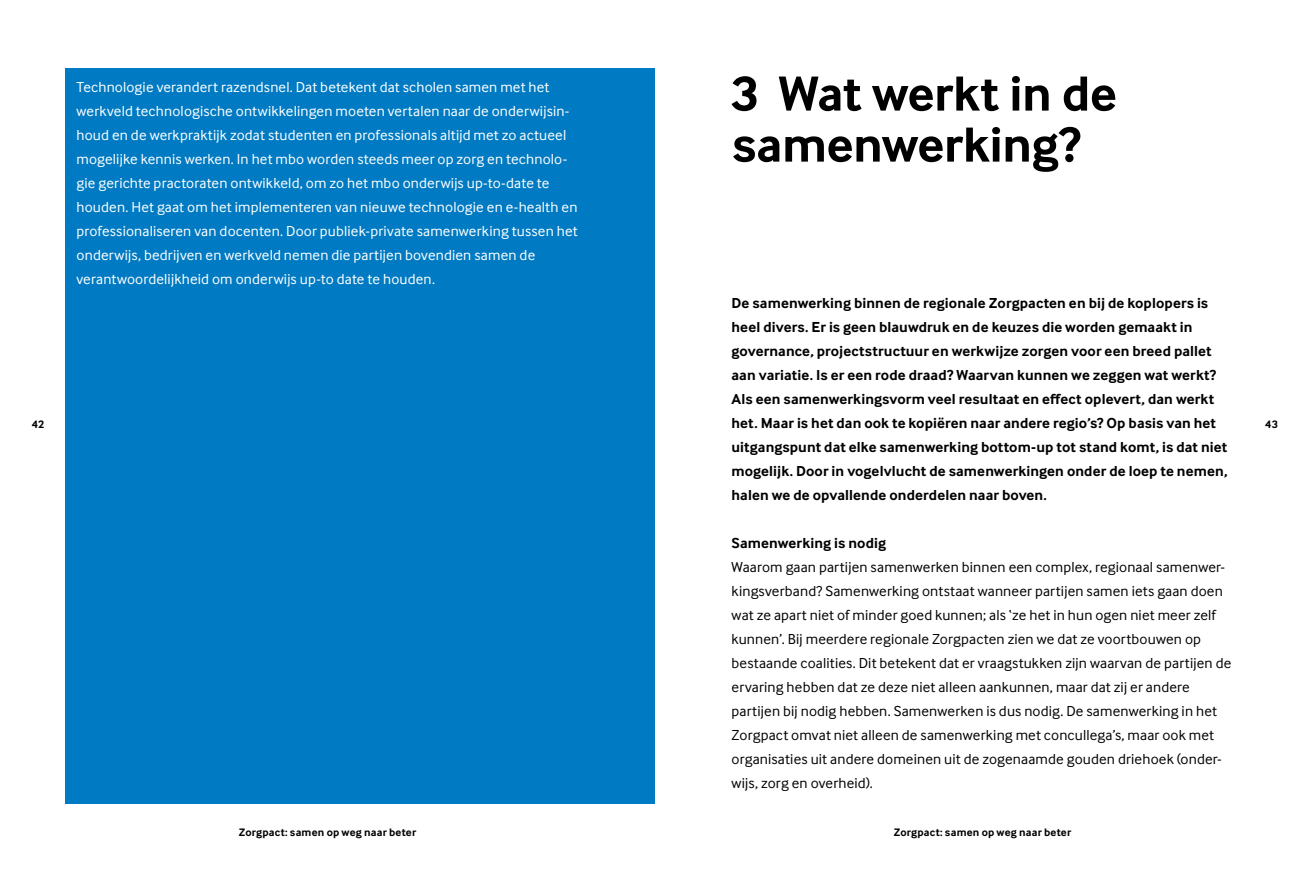
<style>
.page{position:relative;width:1310px;height:872px;background:#fff}
.page>*{position:absolute;margin:0;border:0;box-sizing:border-box;transform-origin:0 0}
.t1{font:700 51px/51px "Inter Face";letter-spacing:-.005em;color:#000}
.t2{font:15px/24px "Inter Face";letter-spacing:.01em;color:#000}
.t3{font:15px/24px "Inter Face";letter-spacing:.01em;color:#fff}
.t4{font:700 15px/24px "Inter Face";letter-spacing:.005em;color:#000}
.t5{font:700 11.25px "Inter Face";letter-spacing:.015em;color:#000}
</style>
<div class="page">
<div style="left:66px;top:68px;width:589px;height:736px;background:#007bc3"></div>
<p class="t3" style="left:77px;top:75px;width:502px">Technologie verandert razendsnel. Dat betekent dat scholen samen met het werkveld technologische ontwikkelingen moeten vertalen naar de onderwijsin&shy;houd en de werkpraktijk zodat studenten en professionals altijd met zo actueel mogelijke kennis werken. In het mbo worden steeds meer op zorg en technolo&shy;gie gerichte practoraten ontwikkeld, om zo het mbo onderwijs up-to-date te houden. Het gaat om het implementeren van nieuwe technologie en e-health en professionaliseren van docenten. Door publiek-private samenwerking tussen het onderwijs, bedrijven en werkveld nemen die partijen bovendien samen de verantwoordelijkheid om onderwijs up-to date te houden.</p>
<h1 class="t1" style="left:731px;top:68px;width:387px">3 Wat werkt in de samenwerking?</h1>
<p class="t4" style="left:731px;top:291px;width:497px">De samenwerking binnen de regionale Zorgpacten en bij de koplopers is heel divers. Er is geen blauwdruk en de keuzes die worden gemaakt in governance, projectstructuur en werkwijze zorgen voor een breed pallet aan variatie. Is er een rode draad? Waarvan kunnen we zeggen wat werkt?<br>Als een samenwerkingsvorm veel resultaat en effect oplevert, dan werkt het. Maar is het dan ook te kopiëren naar andere regio’s? Op basis van het uitgangspunt dat elke samenwerking bottom-up tot stand komt, is dat niet mogelijk. Door in vogelvlucht de samenwerkingen onder de loep te nemen, halen we de opvallende onderdelen naar boven.</p>
<p class="t4" style="left:731px;top:531px;width:156px">Samenwerking is nodig</p>
<p class="t2" style="left:731px;top:555px;width:501px">Waarom gaan partijen samenwerken binnen een complex, regionaal samenwer&shy;kingsverband? Samenwerking ontstaat wanneer partijen samen iets gaan doen wat ze apart niet of minder goed kunnen; als ‘ze het in hun ogen niet meer zelf kunnen’. Bij meerdere regionale Zorgpacten zien we dat ze voortbouwen op bestaande coalities. Dit betekent dat er vraagstukken zijn waarvan de partijen de ervaring hebben dat ze deze niet alleen aankunnen, maar dat zij er andere partijen bij nodig hebben. Samenwerken is dus nodig. De samenwerking in het Zorgpact omvat niet alleen de samenwerking met concullega’s, maar ook met organisaties uit andere domeinen uit de zogenaamde gouden driehoek (onder&shy;wijs, zorg en overheid).</p>
<p class="t5" style="left:32px;top:418px;width:14px">42</p>
<p class="t5" style="left:1265px;top:418px;width:14px">43</p>
<p class="t5" style="left:239px;top:826px;width:179px">Zorgpact: samen op weg naar beter</p>
<p class="t5" style="left:893px;top:826px;width:179px">Zorgpact: samen op weg naar beter</p>
</div>
